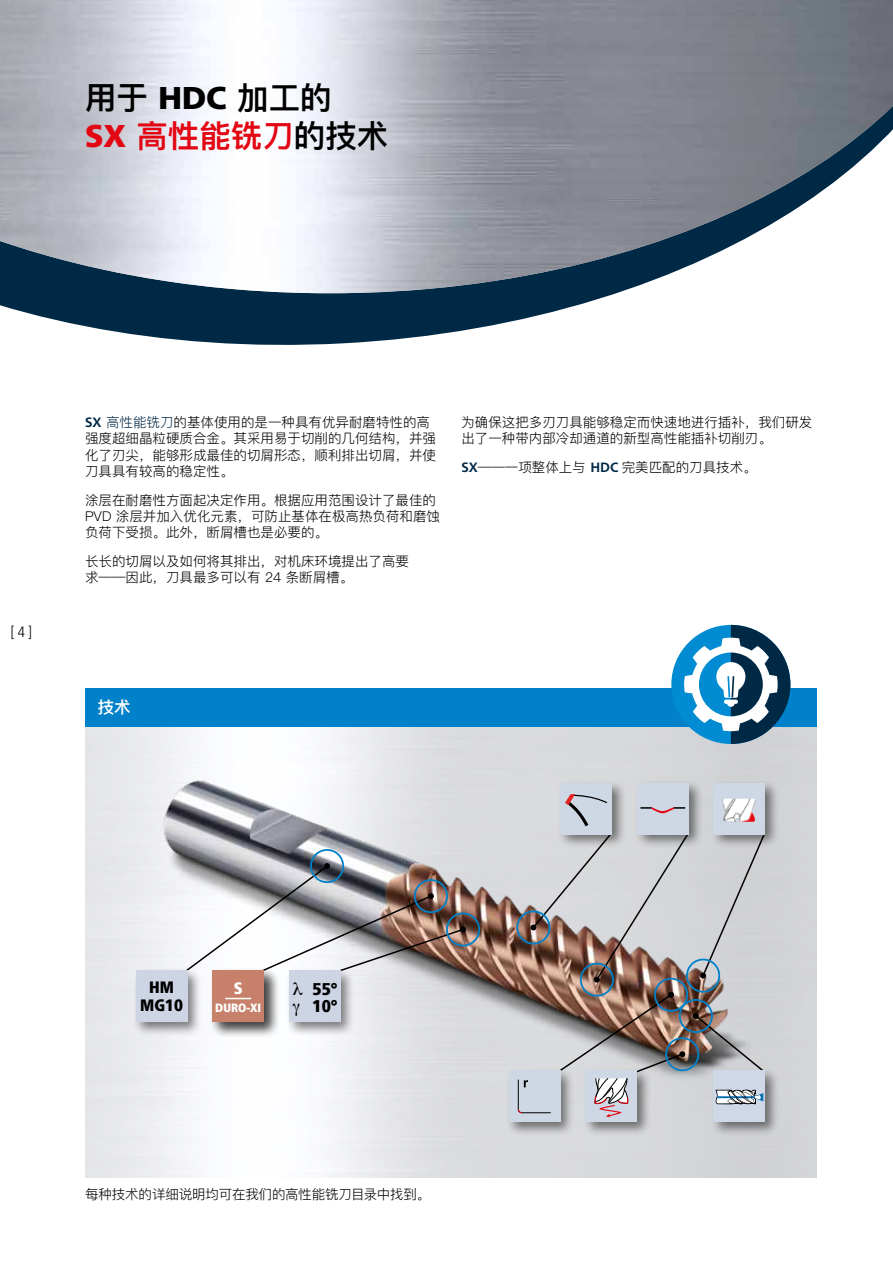
<style>
.page{position:relative;width:893px;height:1263px;background:#fff}
.page>*{position:absolute;margin:0;border:0;box-sizing:border-box;transform-origin:0 0}
.t1{font:600 31.5px/37.8px "Ping Fang SC";color:#000}
.t2{font:900 condensed 17.1px/17.1px "Frutiger Neue LT Pro";color:#000;text-align:right}
.t3{font:900 condensed 16.5px/18px "Frutiger Neue LT Pro";color:#000;text-align:center}
.t4{font:600 16.5px "Ping Fang SC";color:#fff}
.t5{font:900 condensed 16.5px "Frutiger Neue LT Pro";color:#fff}
.t6{font:300 condensed 15px "Frutiger Neue LT Pro";color:#000}
.t7{font:300 13.5px/16.2px "Ping Fang SC";color:#000}
.t8{font:900 condensed 12px "Frutiger Neue LT Pro";color:#fff}
.s1{font-family:"Frutiger Neue LT Pro";font-weight:900}
.s2{font-family:"Frutiger Neue LT Pro";font-weight:900;color:#e30613}
.s3{color:#e30613}
.s4{font-family:"Frutiger Neue LT Pro";font-weight:700;color:#002946}
.s5{color:#002946}
</style>
<div class="page">
<svg style="left:0;top:293px;width:617px;height:52px;fill:#002946"></svg>
<img style="left:0;top:0;width:893px;height:293px">
<img style="left:85px;top:726px;width:731px;height:451px">
<img style="left:132px;top:744px;width:638px;height:339px">
<div style="left:310px;top:849px;width:34px;height:34px;border:2px solid #0081c9;border-radius:50%"></div>
<div style="left:686px;top:958px;width:34px;height:34px;border:2px solid #0081c9;border-radius:50%"></div>
<div style="left:700px;top:831px;width:67px;height:147px;background:#d1d2d5"></div>
<div style="left:580px;top:963px;width:34px;height:34px;border:2px solid #0081c9;border-radius:50%"></div>
<div style="left:665px;top:1037px;width:34px;height:34px;border:2px solid #0081c9;border-radius:50%"></div>
<div style="left:654px;top:978px;width:34px;height:34px;border:2px solid #0081c9;border-radius:50%"></div>
<div style="left:679px;top:999px;width:34px;height:34px;border:2px solid #0081c9;border-radius:50%"></div>
<svg style="left:693px;top:1013px;width:72px;height:60px"></svg>
<div style="left:446px;top:912px;width:34px;height:34px;border:2px solid #0081c9;border-radius:50%"></div>
<div style="left:516px;top:910px;width:34px;height:34px;border:2px solid #0081c9;border-radius:50%"></div>
<img style="left:183px;top:863px;width:283px;height:112px">
<div style="left:506px;top:1068px;width:69px;height:69px;background:#000;opacity:.5"></div>
<div style="left:509px;top:1071px;width:51px;height:51px;background:#ced8e5"></div>
<div style="left:711px;top:780px;width:69px;height:69px;background:#000;opacity:.5"></div>
<div style="left:714px;top:783px;width:51px;height:51px;background:#ced8e5"></div>
<img style="left:723px;top:799px;width:33px;height:23px">
<div style="left:711px;top:1068px;width:69px;height:69px;background:#000;opacity:.5"></div>
<div style="left:714px;top:1071px;width:51px;height:51px;background:#ced8e6"></div>
<svg style="left:716px;top:1089px;width:47px;height:16px"></svg>
<div style="left:583px;top:1068px;width:69px;height:69px;background:#000;opacity:.5"></div>
<div style="left:586px;top:1071px;width:51px;height:51px;background:#ced8e5"></div>
<svg style="left:517px;top:992px;width:168px;height:125px"></svg>
<div style="left:634px;top:780px;width:69px;height:69px;background:#000;opacity:.5"></div>
<div style="left:637px;top:783px;width:51px;height:51px;background:#ced8e5"></div>
<div style="left:558px;top:780px;width:69px;height:69px;background:#000;opacity:.5"></div>
<div style="left:561px;top:783px;width:51px;height:51px;background:#ced8e5"></div>
<svg style="left:530px;top:794px;width:160px;height:189px"></svg>
<div style="left:286px;top:967px;width:69px;height:69px;background:#000;opacity:.5"></div>
<div style="left:289px;top:970px;width:51px;height:51px;background:#cdd5e5"></div>
<div style="left:133px;top:967px;width:69px;height:69px;background:#000;opacity:.5"></div>
<div style="left:136px;top:970px;width:51px;height:51px;background:#cdd5e5"></div>
<div style="left:210px;top:967px;width:71px;height:72px;background:#000;opacity:.5"></div>
<div style="left:213px;top:970px;width:51px;height:51px;background:#c7816b"></div>
<svg style="left:225px;top:998px;width:26px;height:1px"></svg>
<div style="left:85px;top:688px;width:731px;height:38px;background:#0081c9"></div>
<div style="left:671px;top:625px;width:119px;height:119px;background:#008bd2;border-radius:50%"></div>
<svg style="left:684px;top:625px;width:106px;height:119px"></svg>
<h1 class="t1" style="left:85px;top:79px;width:305px">用于 <span class="s1">HDC</span> 加工的<br><span class="s2">SX</span> <span class="s3">高性能铣刀</span>的技术</h1>
<p class="t6" style="left:10px;top:623px;width:23px">[ 4 ]</p>
<p class="t7" style="left:85px;top:414px;width:352px"><span class="s4">SX</span> <span class="s5">高性能铣刀</span>的基体使用的是一种具有优异耐磨特性的高强度超细晶粒硬质合金。其采用易于切削的几何结构，并强化了刃尖，能够形成最佳的切屑形态，顺利排出切屑，并使刀具具有较高的稳定性。</p>
<p class="t7" style="left:85px;top:492px;width:356px">涂层在耐磨性方面起决定作用。根据应用范围设计了最佳的<br>PVD 涂层并加入优化元素，可防止基体在极高热负荷和磨蚀负荷下受损。此外，断屑槽也是必要的。</p>
<p class="t7" style="left:85px;top:553px;width:325px">长长的切屑以及如何将其排出，对机床环境提出了高要求——因此，刀具最多可以有 24 条断屑槽。</p>
<p class="t7" style="left:461px;top:413px;width:352px">为确保这把多刃刀具能够稳定而快速地进行插补，我们研发出了一种带内部冷却通道的新型高性能插补切削刃。</p>
<p class="t7" style="left:461px;top:459px;width:297px"><span class="s4">SX</span>——一项整体上与 <span class="s4">HDC</span> 完美匹配的刀具技术。</p>
<p class="t4" style="left:98px;top:697px;width:34px">技术</p>
<p class="t3" style="left:140px;top:978px;width:44px">HM<br>MG10</p>
<p class="t5" style="left:234px;top:978px;width:10px">S</p>
<p class="t8" style="left:215px;top:1000px;width:47px">DURO-XI</p>
<p class="t2" style="left:293px;top:980px;width:46px">● 55°<br>10°</p>
<p class="t7" style="left:85px;top:1186px;width:346px">每种技术的详细说明均可在我们的高性能铣刀目录中找到。</p>
</div>
